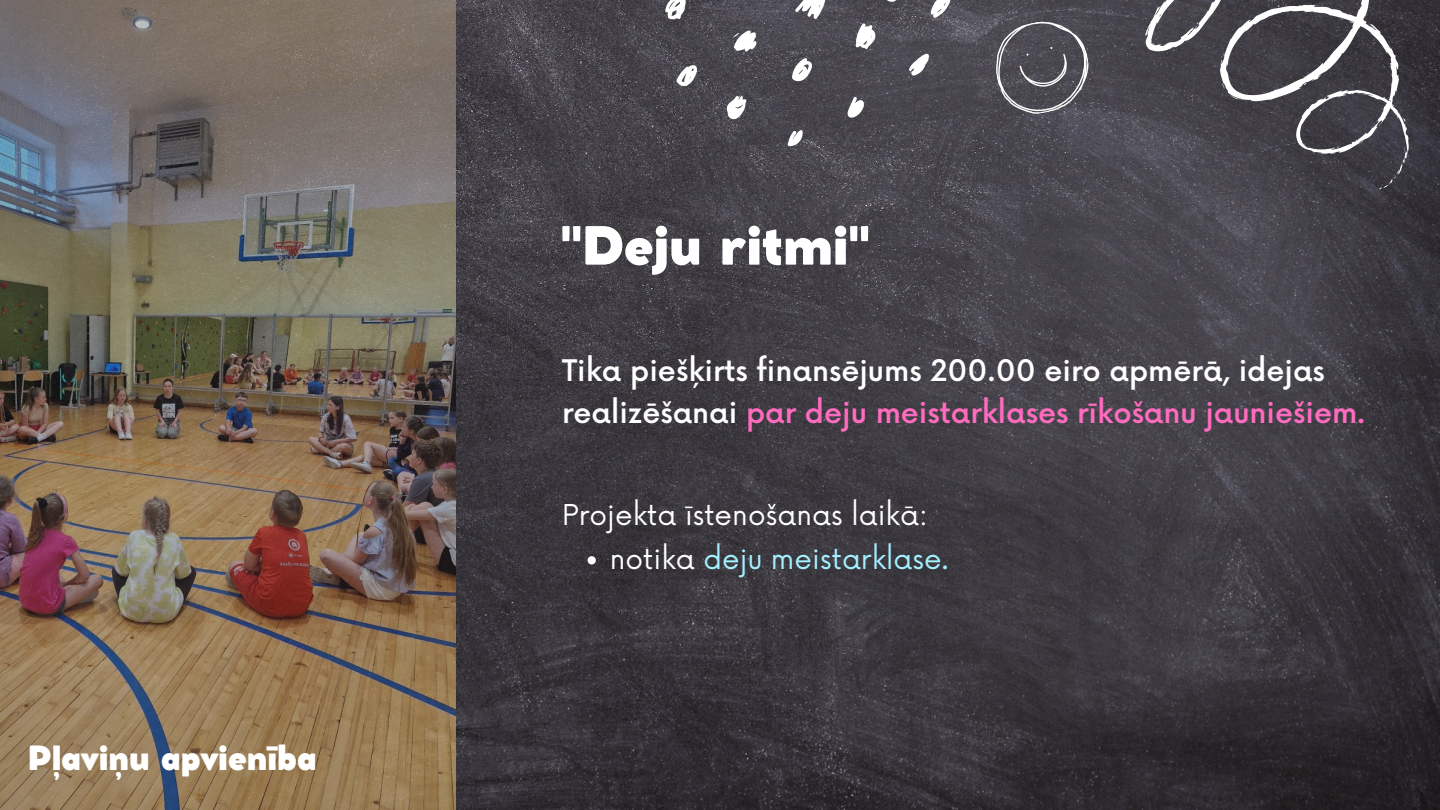
<style>
.page{position:relative;width:1440px;height:810px;background:#fff}
.page>*{position:absolute;margin:0;border:0;box-sizing:border-box;transform-origin:0 0}
.t1{font:800 52px "Cocomat Pro";color:#fff}
.t2{font:800 33px "Cocomat Pro";color:#fff}
.t3{font:500 29px/41.2px "Now";color:#fff}
.t4{font:28px "Now";letter-spacing:.005em;color:#fff}
.t5{font:28px "Now";letter-spacing:.005em;color:#a4f0ff}
.s1{color:#ff6bbe}
.s2{color:#fff}
</style>
<div class="page">
<img style="left:456px;top:0;width:984px;height:810px">
<img style="left:0;top:0;width:456px;height:810px">
<svg style="left:988px;top:14px;width:108px;height:106px;background:#5c5a61"></svg>
<svg style="left:1096px;top:0;width:344px;height:231px;background:#4c4a51"></svg>
<svg style="left:665px;top:0;width:286px;height:146px;background:#57555c"></svg>
<svg style="left:588px;top:556px;width:8px;height:8px"></svg>
<p class="t2" style="left:28px;top:745px;width:290px">Pļaviņu apvienība</p>
<p class="t1" style="left:561px;top:226px;width:311px">"Deju ritmi"</p>
<p class="t3" style="left:562px;top:352px;width:805px">Tika piešķirts finansējums 200.00 eiro apmērā, idejas realizēšanai <span class="s1">par deju meistarklases rīkošanu jauniešiem.</span></p>
<p class="t4" style="left:562px;top:499px;width:367px">Projekta īstenošanas laikā:</p>
<p class="t5" style="left:610px;top:543px;width:340px"><span class="s2">notika</span> deju meistarklase.</p>
</div>
